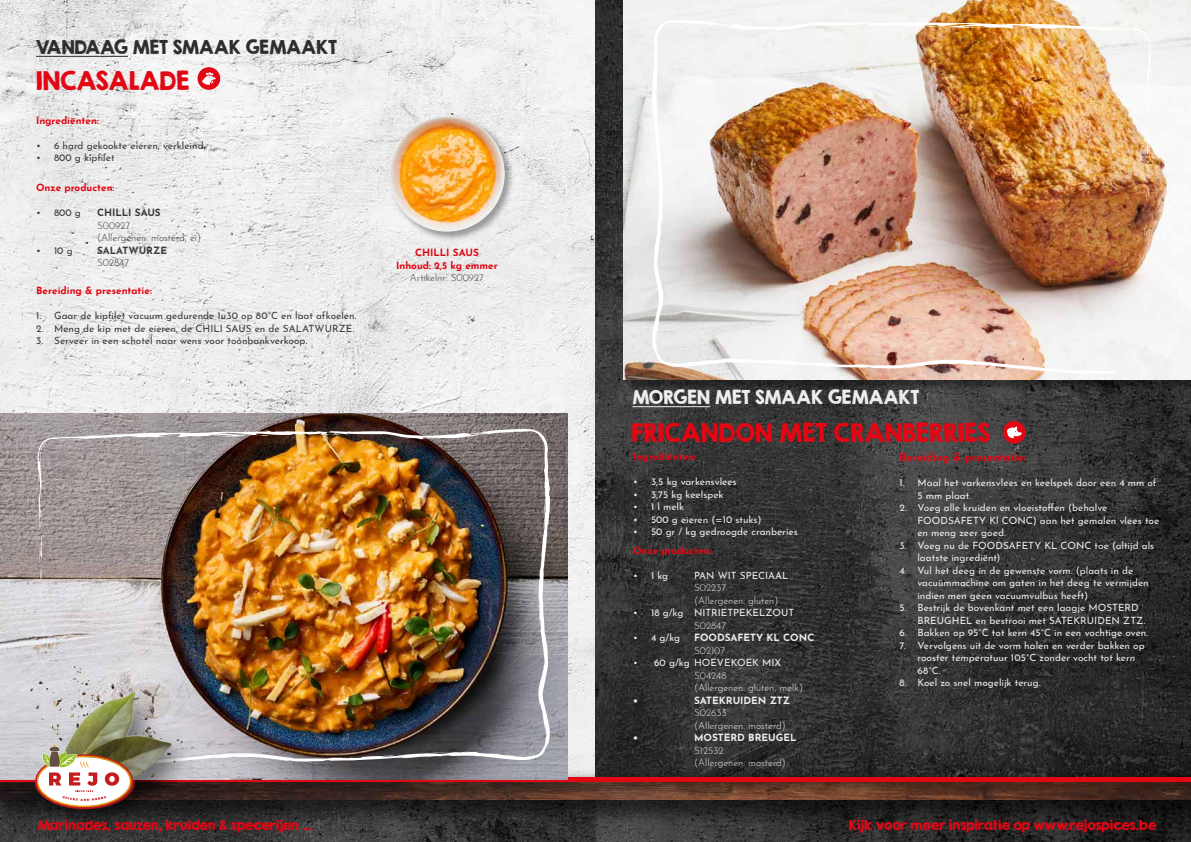
<style>
.page{position:relative;width:1191px;height:842px;background:#fff}
.page>*{position:absolute;margin:0;border:0;box-sizing:border-box;transform-origin:0 0}
.t1{font:23px "KG Second Chances Solid";color:#e30613}
.t2{font:17px "KG Second Chances Solid";color:#2d2e2d}
.t3{font:17px "KG Second Chances Solid";color:#ededed}
.t4{font:12px "KG Second Chances Solid";color:#e30613}
.t5{font:700 11px "Josefin Sans";letter-spacing:-.005em;color:#e30613}
.t6{font:10px/12.5px "Josefin Sans";color:#ededed}
.t7{font:10px "Josefin Sans";color:#3c3b37}
.t8{font:300 10px/12.5px "Josefin Sans";color:#ededed}
.t9{font:700 10px/12.5px "Josefin Sans";color:#e30613;text-align:center}
.t10{font:700 10px "Josefin Sans";color:#ededed}
.t11{font:300 10px "Josefin Sans";color:#2d2e2d}
.t12{font:300 10px "Josefin Sans";color:#3c3b37}
.t13{font:700 10px "Josefin Sans";color:#3c3b37}
</style>
<div class="page">
<img style="left:0;top:0;width:1191px;height:766px">
<img style="left:595px;top:837px;width:596px;height:5px">
<img style="left:222px;top:837px;width:373px;height:5px">
<img style="left:222px;top:804px;width:969px;height:33px">
<img style="left:222px;top:766px;width:969px;height:38px">
<hr style="left:0;top:777px;width:1191px;height:4px;background:#e30613">
<img style="left:0;top:414px;width:567px;height:365px">
<img style="left:38px;top:429px;width:512px;height:338px">
<svg style="left:473px;top:434px;width:13px;height:2px"></svg>
<svg style="left:39px;top:469px;width:7px;height:174px"></svg>
<svg style="left:55px;top:435px;width:40px;height:6px"></svg>
<svg style="left:160px;top:435px;width:11px;height:3px"></svg>
<svg style="left:255px;top:430px;width:15px;height:6px"></svg>
<svg style="left:540px;top:548px;width:6px;height:16px"></svg>
<hr style="left:36px;top:56px;width:92px;height:1px;background:#2d2e2d">
<div style="left:388px;top:115px;width:126px;height:126px;background:#000;opacity:.35"></div>
<img style="left:389px;top:116px;width:116px;height:116px;border-radius:58px">
<svg style="left:197px;top:67px;width:23px;height:23px"></svg>
<svg style="left:202px;top:72px;width:14px;height:14px"></svg>
<img style="left:0;top:652px;width:218px;height:188px">
<img style="left:35px;top:744px;width:100px;height:65px">
<div style="left:625px;top:0;width:566px;height:392px;background:#000;opacity:.35"></div>
<img style="left:624px;top:0;width:567px;height:380px">
<img style="left:652px;top:20px;width:499px;height:354px">
<svg style="left:714px;top:25px;width:13px;height:2px"></svg>
<svg style="left:1144px;top:62px;width:7px;height:182px"></svg>
<svg style="left:1094px;top:27px;width:40px;height:6px"></svg>
<svg style="left:1021px;top:26px;width:11px;height:3px"></svg>
<svg style="left:925px;top:21px;width:14px;height:6px"></svg>
<svg style="left:1112px;top:373px;width:18px;height:2px"></svg>
<svg style="left:656px;top:145px;width:6px;height:16px"></svg>
<div style="left:1003px;top:421px;width:22px;height:23px;background:#e30613;border-radius:50%"></div>
<svg style="left:1007px;top:426px;width:15px;height:12px"></svg>
<hr style="left:632px;top:406px;width:78px;height:1px;background:#ededed">
<h2 class="t2" style="left:36px;top:36px;width:303px">VANDAAG MET SMAAK GEMAAKT</h2>
<h1 class="t1" style="left:36px;top:66px;width:155px">INCASALADE</h1>
<p class="t9" style="left:36px;top:112px;width:64px">Ingrediënten:</p>
<p class="t7" style="left:36px;top:137px;width:169px">• 6 hard gekookte eieren, verkleind</p>
<p class="t7" style="left:36px;top:149px;width:80px">• 800 g kipfilet</p>
<p class="t9" style="left:36px;top:180px;width:80px">Onze producten:</p>
<p class="t7" style="left:36px;top:205px;width:46px">• 800 g</p>
<p class="t13" style="left:97px;top:204px;width:65px">CHILLI SAUS</p>
<p class="t12" style="left:97px;top:218px;width:35px">S00927</p>
<p class="t11" style="left:97px;top:230px;width:106px">(Allergenen: mosterd, ei)</p>
<p class="t7" style="left:36px;top:242px;width:38px">• 10 g</p>
<p class="t13" style="left:97px;top:241px;width:71px">SALATWURZE</p>
<p class="t11" style="left:97px;top:255px;width:34px">S02847</p>
<p class="t9" style="left:36px;top:283px;width:117px">Bereiding &amp; presentatie:</p>
<p class="t7" style="left:36px;top:307px;width:322px">1. Gaar de kipfilet vacuum gedurende 1u30 op 80°C en laat afkoelen.</p>
<p class="t7" style="left:36px;top:320px;width:320px">2. Meng de kip met de eieren, de CHILI SAUS en de SALATWURZE.</p>
<p class="t7" style="left:36px;top:332px;width:273px">3. Serveer in een schotel naar wens voor toonbankverkoop.</p>
<p class="t9" style="left:396px;top:245px;width:103px">CHILLI SAUS<br>Inhoud: 2,5 kg emmer</p>
<p class="t12" style="left:410px;top:270px;width:76px">Artikelnr: S00927</p>
<h2 class="t3" style="left:632px;top:386px;width:289px">MORGEN MET SMAAK GEMAAKT</h2>
<h1 class="t1" style="left:631px;top:418px;width:360px">FRICANDON MET CRANBERRIES</h1>
<p class="t9" style="left:633px;top:449px;width:64px">Ingrediënten:</p>
<p class="t6" style="left:633px;top:474px;width:105px">• 3,5 kg varkensvlees</p>
<p class="t6" style="left:633px;top:487px;width:92px">• 3,75 kg keelspek</p>
<p class="t6" style="left:633px;top:499px;width:53px">• 1 l melk</p>
<p class="t6" style="left:633px;top:512px;width:130px">• 500 g eieren (=10 stuks)</p>
<p class="t6" style="left:633px;top:524px;width:166px">• 50 gr / kg gedroogde cranberies</p>
<p class="t5" style="left:899px;top:447px;width:128px">Bereiding &amp; presentatie:</p>
<p class="t6" style="left:917px;top:475px;width:241px;text-indent:-18px">1. Maal het varkensvlees en keelspek door een 4 mm of<br>5 mm plaat.</p>
<p class="t6" style="left:917px;top:500px;width:243px;text-indent:-18px">2. Voeg alle kruiden en vloeistoffen (behalve<br>FOODSAFETY Kl CONC) aan het gemalen vlees toe en meng zeer goed.</p>
<p class="t6" style="left:917px;top:538px;width:238px;text-indent:-18px">3. Voeg nu de FOODSAFETY KL CONC toe (altijd als laatste ingrediënt)</p>
<p class="t6" style="left:917px;top:563px;width:233px;text-indent:-18px">4. Vul het deeg in de gewenste vorm. (plaats in de vacuümmachine om gaten in het deeg te vermijden indien men geen vacuumvulbus heeft)</p>
<p class="t6" style="left:917px;top:600px;width:229px;text-indent:-18px">5. Bestrijk de bovenkant met een laagje MOSTERD<br>BREUGHEL en bestrooi met SATEKRUIDEN ZTZ.</p>
<p class="t6" style="left:899px;top:625px;width:250px">6. Bakken op 95°C tot kern 45°C in een vochtige oven.</p>
<p class="t6" style="left:917px;top:638px;width:229px;text-indent:-18px">7. Vervolgens uit de vorm halen en verder bakken op rooster temperatuur 105°C zonder vocht tot kern<br>68°C.</p>
<p class="t6" style="left:899px;top:675px;width:143px">8. Koel zo snel mogelijk terug.</p>
<p class="t9" style="left:633px;top:542px;width:80px">Onze producten:</p>
<p class="t6" style="left:633px;top:568px;width:37px">• 1 kg</p>
<p class="t6" style="left:694px;top:568px;width:96px">PAN WIT SPECIAAL</p>
<p class="t8" style="left:694px;top:580px;width:86px">S02237 (Allergenen: gluten)</p>
<p class="t6" style="left:633px;top:605px;width:163px">• 18 g/kg NITRIETPEKELZOUT</p>
<p class="t8" style="left:694px;top:618px;width:34px">S02847</p>
<p class="t6" style="left:633px;top:630px;width:49px">• 4 g/kg</p>
<p class="t10" style="left:694px;top:629px;width:122px">FOODSAFETY KL CONC</p>
<p class="t8" style="left:694px;top:643px;width:33px">S02107</p>
<p class="t6" style="left:633px;top:655px;width:150px">• 60 g/kg HOEVEKOEK MIX</p>
<p class="t8" style="left:694px;top:668px;width:110px">S04248<br>(Allergenen: gluten, melk)</p>
<p class="t10" style="left:633px;top:691px;width:6px">•</p>
<p class="t10" style="left:694px;top:691px;width:97px">SATEKRUIDEN ZTZ</p>
<p class="t8" style="left:694px;top:705px;width:93px">S02633<br>(Allergenen: mosterd)</p>
<p class="t10" style="left:633px;top:729px;width:6px">•</p>
<p class="t10" style="left:694px;top:729px;width:104px">MOSTERD BREUGEL</p>
<p class="t8" style="left:694px;top:743px;width:93px">S12532<br>(Allergenen: mosterd)</p>
<p class="t4" style="left:38px;top:818px;width:276px">Marinades, sauzen, kruiden &amp; specerijen ...</p>
<p class="t4" style="left:849px;top:818px;width:309px">Kijk voor meer inspiratie op www.rejospices.be</p>
</div>
